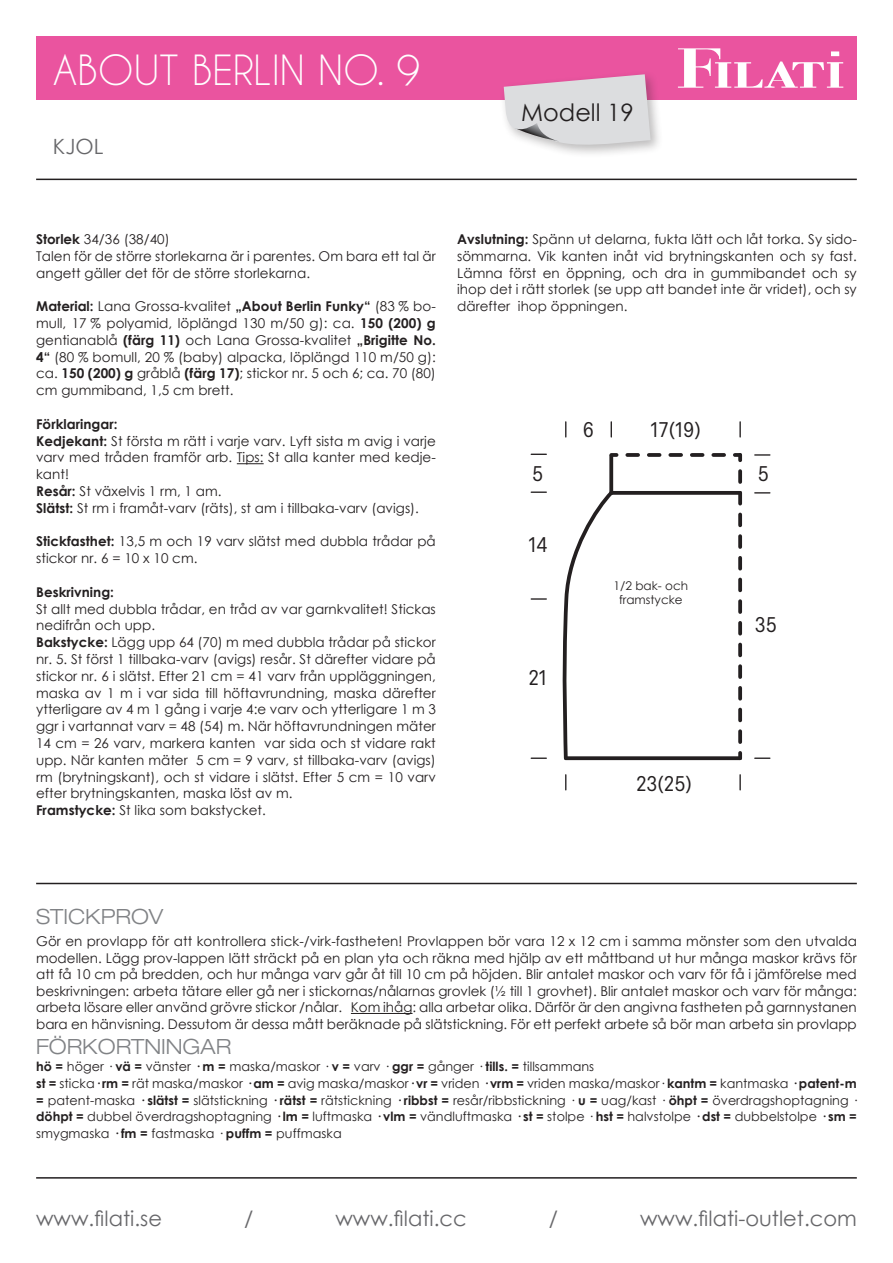
<style>
.page{position:relative;width:893px;height:1263px;background:#fff}
.page>*{position:absolute;margin:0;border:0;box-sizing:border-box;transform-origin:0 0}
.t1{font:39px "Caviar Dreams";color:#fff}
.t2{font:26.7px "Scto Grotesk B";color:#231f20}
.t3{font:24px "Century Gothic";color:#231f20}
.t4{font:21.45px "Scto Grotesk B";color:#231f20}
.t5{font:21px "Century Gothic";color:#67676a}
.Helvetica_Light{font:300 expanded 21px "Helvetica Neue LT Std";color:#808285}
.Fliesstext{font:13.5px/16.8px "Century Gothic";letter-spacing:.005em;color:#231f20;text-align:justify}
.Helvetica_Light-2{font:13.5px/16.5px "Century Gothic";color:#231f20;text-align:justify}
.Fliesstext-2{font:700 13.5px "Century Gothic";letter-spacing:.005em;color:#231f20}
.Fliesstext-3{font:12.75px/16.8px "Century Gothic";letter-spacing:.005em;color:#231f20;text-align:justify}
.Schnitt{font:12px "Century Gothic";color:#231f20}
.s1{font-weight:700}
</style>
<div class="page">
<hr style="left:36px;top:1177px;width:821px;height:1px;background:#231f20">
<hr style="left:36px;top:179px;width:821px;height:1px;background:#231f20">
<div style="left:36px;top:36px;width:821px;height:64px;background:#ea549f"></div>
<svg style="left:678px;top:48px;width:165px;height:40px"></svg>
<div style="left:499px;top:70px;width:165px;height:88px;background:#231f20;opacity:.3"></div>
<svg style="left:504px;top:74px;width:147px;height:76px"></svg>
<svg style="left:237px;top:463px;width:27px;height:1px"></svg>
<svg style="left:531px;top:757px;width:15px;height:2px"></svg>
<svg style="left:755px;top:757px;width:15px;height:2px"></svg>
<svg style="left:755px;top:492px;width:15px;height:1px"></svg>
<svg style="left:755px;top:454px;width:15px;height:2px"></svg>
<svg style="left:739px;top:775px;width:2px;height:15px"></svg>
<svg style="left:565px;top:775px;width:1px;height:15px"></svg>
<svg style="left:565px;top:422px;width:1px;height:15px"></svg>
<svg style="left:611px;top:422px;width:1px;height:15px"></svg>
<svg style="left:739px;top:422px;width:2px;height:15px"></svg>
<svg style="left:531px;top:598px;width:15px;height:2px"></svg>
<svg style="left:531px;top:491px;width:15px;height:2px"></svg>
<svg style="left:531px;top:454px;width:15px;height:1px"></svg>
<svg style="left:617px;top:756px;width:123px;height:4px"></svg>
<svg style="left:617px;top:491px;width:121px;height:4px"></svg>
<svg style="left:611px;top:453px;width:6px;height:4px"></svg>
<svg style="left:627px;top:453px;width:99px;height:4px"></svg>
<svg style="left:738px;top:753px;width:4px;height:5px"></svg>
<svg style="left:738px;top:469px;width:4px;height:273px"></svg>
<svg style="left:735px;top:453px;width:7px;height:7px"></svg>
<svg style="left:562px;top:487px;width:55px;height:274px"></svg>
<svg style="left:609px;top:456px;width:4px;height:37px"></svg>
<hr style="left:36px;top:883px;width:821px;height:1px;background:#231f20">
<hr style="left:351px;top:1013px;width:61px;height:1px;background:#231f20">
<p class="t1" style="left:53px;top:47px;width:369px">ABOUT BERLIN NO. 9</p>
<p class="t5" style="left:53px;top:131px;width:52px">KJOL</p>
<p class="t3" style="left:521px;top:96px;width:114px">Modell 19</p>
<p class="Fliesstext" style="left:457px;top:231px;width:401px"><span class="s1">Avslutning:</span> Spänn ut delarna, fukta lätt och låt torka. Sy sido&shy;sömmarna. Vik kanten inåt vid brytningskanten och sy fast.<br>Lämna först en öppning, och dra in gummibandet och sy ihop det i rätt storlek (se upp att bandet inte är vridet), och sy därefter ihop öppningen.</p>
<p class="Fliesstext" style="left:36px;top:231px;width:135px"><span class="s1">Storlek</span> 34/36 (38/40)</p>
<p class="Fliesstext" style="left:36px;top:247px;width:401px">Talen för de större storlekarna är i parentes. Om bara ett tal är angett gäller det för de större storlekarna.</p>
<p class="Fliesstext" style="left:36px;top:298px;width:401px"><span class="s1">Material:</span> Lana Grossa-kvalitet <span class="s1">„About Berlin Funky“</span> (83 % bo&shy;mull, 17 % polyamid, löplängd 130 m/50 g): ca. <span class="s1">150 (200) g </span>gentianablå <span class="s1">(färg 11)</span> och Lana Grossa-kvalitet <span class="s1">„Brigitte No.<br>4“</span> (80 % bomull, 20 % (baby) alpacka, löplängd 110 m/50 g): ca. <span class="s1">150 (200) g</span> gråblå <span class="s1">(färg 17)</span>; stickor nr. 5 och 6; ca. 70 (80) cm gummiband, 1,5 cm brett.</p>
<p class="Fliesstext-2" style="left:36px;top:414px;width:83px">Förklaringar:</p>
<p class="Fliesstext" style="left:36px;top:432px;width:401px"><span class="s1">Kedjekant:</span> St första m rätt i varje varv. Lyft sista m avig i varje varv med tråden framför arb. Tips: St alla kanter med kedje&shy;kant!</p>
<p class="Fliesstext" style="left:36px;top:483px;width:187px"><span class="s1">Resår:</span> St växelvis 1 rm, 1 am.</p>
<p class="Fliesstext" style="left:36px;top:499px;width:384px"><span class="s1">Slätst:</span> St rm i framåt-varv (räts), st am i tillbaka-varv (avigs).</p>
<p class="Fliesstext" style="left:36px;top:533px;width:401px"><span class="s1">Stickfasthet:</span> 13,5 m och 19 varv slätst med dubbla trådar på stickor nr. 6 = 10 x 10 cm.</p>
<p class="Fliesstext-2" style="left:36px;top:582px;width:79px">Beskrivning:</p>
<p class="Fliesstext" style="left:36px;top:600px;width:401px">St allt med dubbla trådar, en tråd av var garnkvalitet! Stickas nedifrån och upp.</p>
<p class="Fliesstext" style="left:36px;top:634px;width:401px"><span class="s1">Bakstycke:</span> Lägg upp 64 (70) m med dubbla trådar på stickor nr. 5. St först 1 tillbaka-varv (avigs) resår. St därefter vidare på stickor nr. 6 i slätst. Efter 21 cm = 41 varv från uppläggningen, maska av 1 m i var sida till höftavrundning, maska därefter ytterligare av 4 m 1 gång i varje 4:e varv och ytterligare 1 m 3 ggr i vartannat varv = 48 (54) m. När höftavrundningen mäter 14 cm = 26 varv, markera kanten var sida och st vidare rakt upp. När kanten mäter 5 cm = 9 varv, st tillbaka-varv (avigs) rm (brytningskant), och st vidare i slätst. Efter 5 cm = 10 varv efter brytningskanten, maska löst av m.</p>
<p class="Fliesstext" style="left:36px;top:802px;width:231px"><span class="s1">Framstycke:</span> St lika som bakstycket.</p>
<p class="t2" style="left:432px;top:284px;width:463px">AB-9-19v Minirock glatt rechts mit Gumm</p>
<p class="t4" style="left:583px;top:417px;width:13px">6</p>
<p class="t4" style="left:650px;top:417px;width:52px">17(19)</p>
<p class="t4" style="left:758px;top:461px;width:13px">5</p>
<p class="t4" style="left:532px;top:461px;width:13px">5</p>
<p class="t4" style="left:528px;top:532px;width:21px">14</p>
<p class="Schnitt" style="left:614px;top:577px;width:76px">1/2 bak- och</p>
<p class="Schnitt" style="left:619px;top:591px;width:65px">framstycke</p>
<p class="t4" style="left:755px;top:612px;width:24px">35</p>
<p class="t4" style="left:528px;top:665px;width:20px">21</p>
<p class="t4" style="left:636px;top:771px;width:57px">23(25)</p>
<p class="Helvetica_Light" style="left:36px;top:904px;width:129px">STICKPROV</p>
<p class="Helvetica_Light-2" style="left:36px;top:933px;width:822px">Gör en provlapp för att kontrollera stick-/virk-fastheten! Provlappen bör vara 12 x 12 cm i samma mönster som den utvalda modellen. Lägg prov-lappen lätt sträckt på en plan yta och räkna med hjälp av ett måttband ut hur många maskor krävs för att få 10 cm på bredden, och hur många varv går åt till 10 cm på höjden. Blir antalet maskor och varv för få i jämförelse med beskrivningen: arbeta tätare eller gå ner i stickornas/nålarnas grovlek (½ till 1 grovhet). Blir antalet maskor och varv för många: arbeta lösare eller använd grövre stickor /nålar. Kom ihåg: alla arbetar olika. Därför är den angivna fastheten på garnnystanen bara en hänvisning. Dessutom är dessa mått beräknade på slätstickning. För ett perfekt arbete så bör man arbeta sin provlapp</p>
<p class="Helvetica_Light" style="left:36px;top:1034px;width:197px">FÖRKORTNINGAR</p>
<p class="Fliesstext-3" style="left:36px;top:1058px;width:559px"><span class="s1">hö =</span> höger · <span class="s1">vä =</span> vänster <span class="s1">· m =</span> maska/maskor · <span class="s1">v =</span> varv · <span class="s1">ggr =</span> gånger · <span class="s1">tills. =</span> tillsammans</p>
<p class="Fliesstext-3" style="left:36px;top:1074px;width:822px"><span class="s1">st =</span> sticka<span class="s1">· rm =</span> rät maska/maskor <span class="s1">· am =</span> avig maska/maskor<span class="s1">· vr =</span> vriden <span class="s1">· vrm =</span> vriden maska/maskor· <span class="s1">kantm =</span> kantmaska <span class="s1">· patent-m =</span> patent-maska <span class="s1">· slätst =</span> slätstickning <span class="s1">· rätst =</span> rätstickning <span class="s1">· ribbst =</span> resår/ribbstickning · <span class="s1">u =</span> uag/kast · <span class="s1">öhpt =</span> överdragshoptagning · <span class="s1">döhpt =</span> dubbel överdragshoptagning <span class="s1">· lm =</span> luftmaska <span class="s1">· vlm =</span> vändluftmaska <span class="s1">· st =</span> stolpe · <span class="s1">hst =</span> halvstolpe <span class="s1">· dst =</span> dubbelstolpe <span class="s1">· sm = </span>smygmaska <span class="s1">· fm =</span> fastmaska · <span class="s1">puffm =</span> puffmaska</p>
<p class="t5" style="left:36px;top:1204px;width:127px">www.filati.se</p>
<p class="t5" style="left:244px;top:1204px;width:11px">/</p>
<p class="t5" style="left:335px;top:1204px;width:133px">www.filati.cc</p>
<p class="t5" style="left:549px;top:1204px;width:11px">/</p>
<p class="t5" style="left:640px;top:1204px;width:218px">www.filati-outlet.com</p>
</div>
